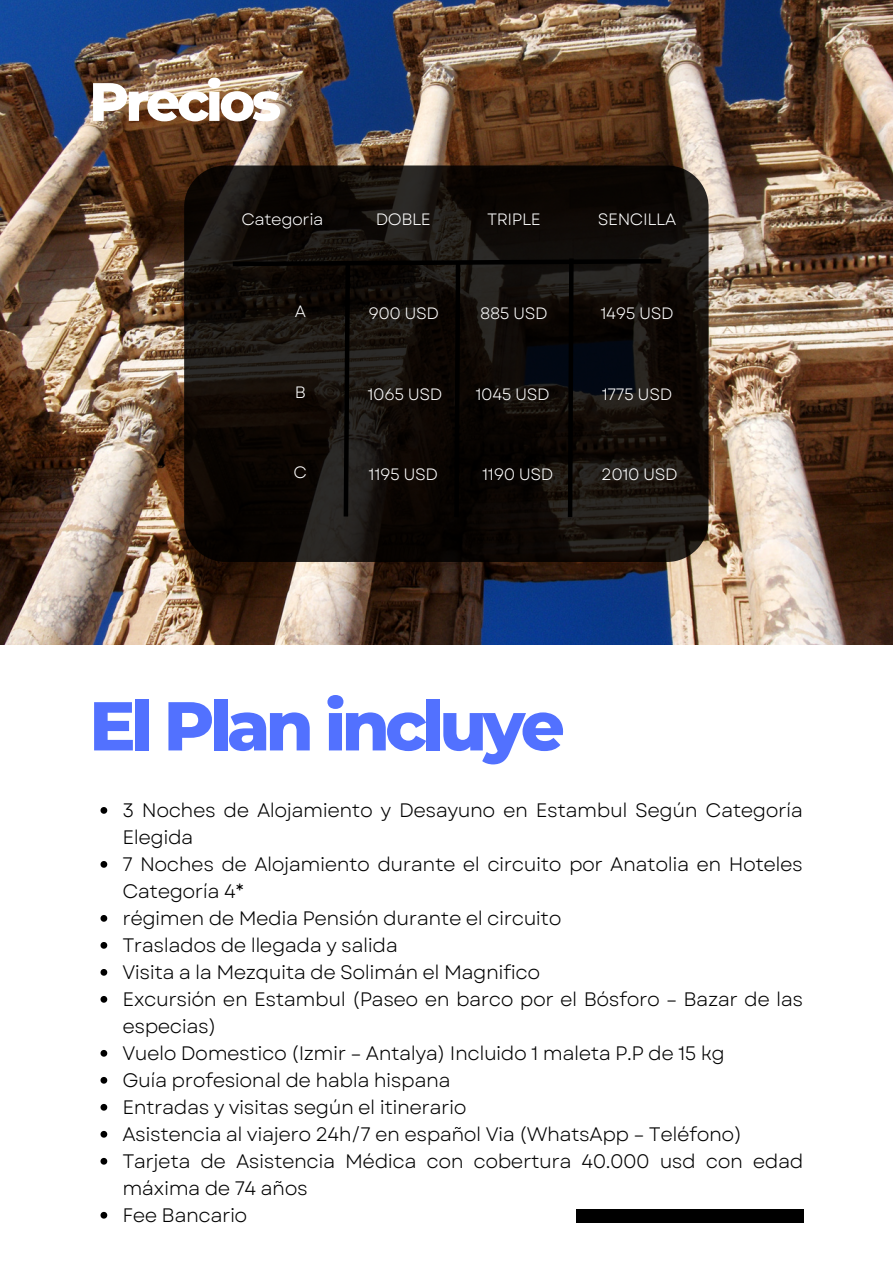
<style>
.page{position:relative;width:893px;height:1264px;background:#fff}
.page>*{position:absolute;margin:0;border:0;box-sizing:border-box;transform-origin:0 0}
.t1{font:800 69px "Montserrat";letter-spacing:-.065em;color:#5271ff}
.t2{font:800 54px "Montserrat";letter-spacing:-.065em;color:#fff}
.t3{font:19.5px/27px "Garet";letter-spacing:-.025em;color:#000}
.t4{font:16.35px "Garet";letter-spacing:-.025em;color:#fff}
</style>
<div class="page">
<img style="left:0;top:0;width:892px;height:644px">
<div style="left:575px;top:1209px;width:228px;height:14px;background:#000"></div>
<svg style="left:184px;top:165px;width:524px;height:397px;background:#120e0a"></svg>
<svg style="left:228px;top:254px;width:437px;height:267px;background:#120e0b"></svg>
<svg style="left:100px;top:807px;width:7px;height:6px"></svg>
<svg style="left:100px;top:861px;width:7px;height:6px"></svg>
<svg style="left:100px;top:915px;width:7px;height:6px"></svg>
<svg style="left:100px;top:942px;width:7px;height:6px"></svg>
<svg style="left:100px;top:969px;width:7px;height:6px"></svg>
<svg style="left:100px;top:996px;width:7px;height:6px"></svg>
<svg style="left:100px;top:1050px;width:7px;height:6px"></svg>
<svg style="left:100px;top:1077px;width:7px;height:6px"></svg>
<svg style="left:100px;top:1103px;width:7px;height:7px"></svg>
<svg style="left:100px;top:1130px;width:7px;height:7px"></svg>
<svg style="left:100px;top:1157px;width:7px;height:7px"></svg>
<svg style="left:100px;top:1211px;width:7px;height:7px"></svg>
<p class="t2" style="left:89px;top:69px;width:193px">Precios</p>
<p class="t4" style="left:241px;top:207px;width:84px">Categoria</p>
<p class="t4" style="left:375px;top:207px;width:57px">DOBLE</p>
<p class="t4" style="left:487px;top:207px;width:55px">TRIPLE</p>
<p class="t4" style="left:597px;top:207px;width:80px">SENCILLA</p>
<p class="t4" style="left:295px;top:300px;width:13px">A</p>
<p class="t4" style="left:368px;top:302px;width:72px">900 USD</p>
<p class="t4" style="left:480px;top:302px;width:69px">885 USD</p>
<p class="t4" style="left:600px;top:302px;width:75px">1495 USD</p>
<p class="t4" style="left:295px;top:380px;width:13px">B</p>
<p class="t4" style="left:367px;top:382px;width:76px">1065 USD</p>
<p class="t4" style="left:475px;top:382px;width:76px">1045 USD</p>
<p class="t4" style="left:601px;top:382px;width:72px">1775 USD</p>
<p class="t4" style="left:293px;top:460px;width:15px">C</p>
<p class="t4" style="left:368px;top:462px;width:71px">1195 USD</p>
<p class="t4" style="left:482px;top:462px;width:73px">1190 USD</p>
<p class="t4" style="left:601px;top:462px;width:78px">2010 USD</p>
<p class="t1" style="left:89px;top:683px;width:477px">El Plan incluye</p>
<p class="t3" style="left:122px;top:797px;width:682px">3 Noches de Alojamiento y Desayuno en Estambul Según Categoría<br>Elegida</p>
<p class="t3" style="left:122px;top:850px;width:682px">7 Noches de Alojamiento durante el circuito por Anatolia en Hoteles<br>Categoría 4*</p>
<p class="t3" style="left:122px;top:904px;width:440px">régimen de Media Pensión durante el circuito</p>
<p class="t3" style="left:122px;top:931px;width:277px">Traslados de llegada y salida</p>
<p class="t3" style="left:122px;top:958px;width:419px">Visita a la Mezquita de Solimán el Magnifico</p>
<p class="t3" style="left:122px;top:985px;width:682px">Excursión en Estambul (Paseo en barco por el Bósforo – Bazar de las especias)</p>
<p class="t3" style="left:122px;top:1039px;width:604px">Vuelo Domestico (Izmir – Antalya) Incluido 1 maleta P.P de 15 kg</p>
<p class="t3" style="left:122px;top:1066px;width:330px">Guía profesional de habla hispana</p>
<p class="t3" style="left:122px;top:1093px;width:346px">Entradas y visitas según el itinerario</p>
<p class="t3" style="left:122px;top:1120px;width:621px">Asistencia al viajero 24h/7 en español Via (WhatsApp – Teléfono)</p>
<p class="t3" style="left:122px;top:1147px;width:682px">Tarjeta de Asistencia Médica con cobertura 40.000 usd con edad máxima de 74 años</p>
<p class="t3" style="left:122px;top:1201px;width:127px">Fee Bancario</p>
</div>
